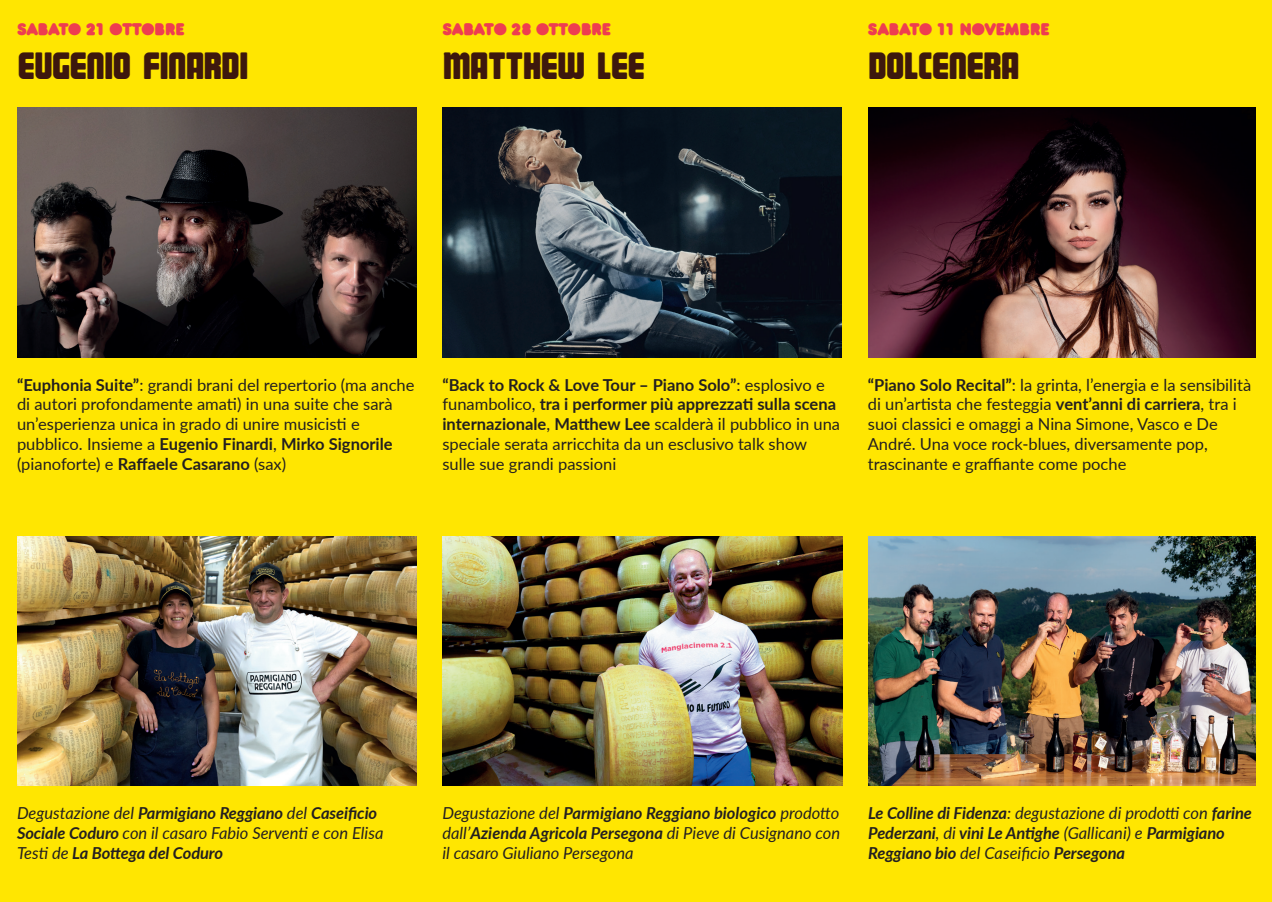
<style>
.page{position:relative;width:1272px;height:902px;background:#fff}
.page>*{position:absolute;margin:0;border:0;box-sizing:border-box;transform-origin:0 0}
.t1{font:37.8px "Magnum";color:#3d180d}
.t2{font:900 17.7px "Baruta";color:#ee3d50}
.t3{font:16.5px/19.8px "Lato";color:#231f20}
.t4{font:italic 700 16.5px/19.8px "Lato";letter-spacing:-.005em;color:#231f20}
.t5{font:italic 16.5px/19.8px "Lato";color:#231f20;text-align:justify}
.s1{font-weight:700}
.s2{font-weight:400}
</style>
<div class="page">
<div style="left:0;top:0;width:1271px;height:901px;background:#ffe601"></div>
<img style="left:442px;top:536px;width:400px;height:249px">
<img style="left:868px;top:536px;width:386px;height:249px">
<img style="left:442px;top:108px;width:399px;height:249px">
<img style="left:868px;top:108px;width:386px;height:249px">
<img style="left:17px;top:108px;width:399px;height:249px">
<img style="left:17px;top:536px;width:400px;height:249px">
<p class="t2" style="left:17px;top:17px;width:169px">SABATO 21 OTTOBRE</p>
<h1 class="t1" style="left:17px;top:49px;width:232px">EUGENIO FINARDI</h1>
<p class="t2" style="left:442px;top:17px;width:170px">SABATO 28 OTTOBRE</p>
<h1 class="t1" style="left:442px;top:49px;width:203px">MATTHEW LEE</h1>
<p class="t2" style="left:867px;top:17px;width:183px">SABATO 11 NOVEMBRE</p>
<h1 class="t1" style="left:867px;top:49px;width:152px">DOLCENERA</h1>
<p class="t3" style="left:17px;top:374px;width:399px"><span class="s1">“Euphonia Suite”</span>: grandi brani del repertorio (ma anche di autori profondamente amati) in una suite che sarà un’esperienza unica in grado di unire musicisti e pubblico. Insieme a <span class="s1">Eugenio Finardi</span>, <span class="s1">Mirko Signorile </span>(pianoforte) e <span class="s1">Raffaele Casarano</span> (sax)</p>
<p class="t3" style="left:442px;top:374px;width:399px"><span class="s1">“Back to Rock &amp; Love Tour – Piano Solo”</span>: esplosivo e funambolico, <span class="s1">tra i performer più apprezzati sulla scena internazionale</span>, <span class="s1">Matthew Lee</span> scalderà il pubblico in una speciale serata arricchita da un esclusivo talk show sulle sue grandi passioni</p>
<p class="t3" style="left:867px;top:374px;width:385px"><span class="s1">“Piano Solo Recital”</span>: la grinta, l’energia e la sensibilità di un’artista che festeggia <span class="s1">vent’anni di carriera</span>, tra i suoi classici e omaggi a Nina Simone, Vasco e De André. Una voce rock-blues, diversamente pop, trascinante e graffiante come poche</p>
<p class="t4" style="left:17px;top:802px;width:368px"><span class="s2">Degustazione del</span> Parmigiano Reggiano <span class="s2">del</span> Caseificio<br>Sociale Coduro <span class="s2">con il casaro Fabio Serventi e con Elisa<br>Testi de</span> La Bottega del Coduro</p>
<p class="t5" style="left:442px;top:802px;width:399px">Degustazione del <span class="s1">Parmigiano Reggiano biologico</span> prodotto dall’<span class="s1">Azienda Agricola Persegona</span> di Pieve di Cusignano con il casaro Giuliano Persegona</p>
<p class="t4" style="left:868px;top:802px;width:385px">Le Colline di Fidenza<span class="s2">: degustazione di prodotti con</span> farine<br>Pederzani<span class="s2">, di</span> vini Le Antighe <span class="s2">(Gallicani) e</span> Parmigiano<br>Reggiano bio <span class="s2">del Caseificio</span> Persegona</p>
</div>
